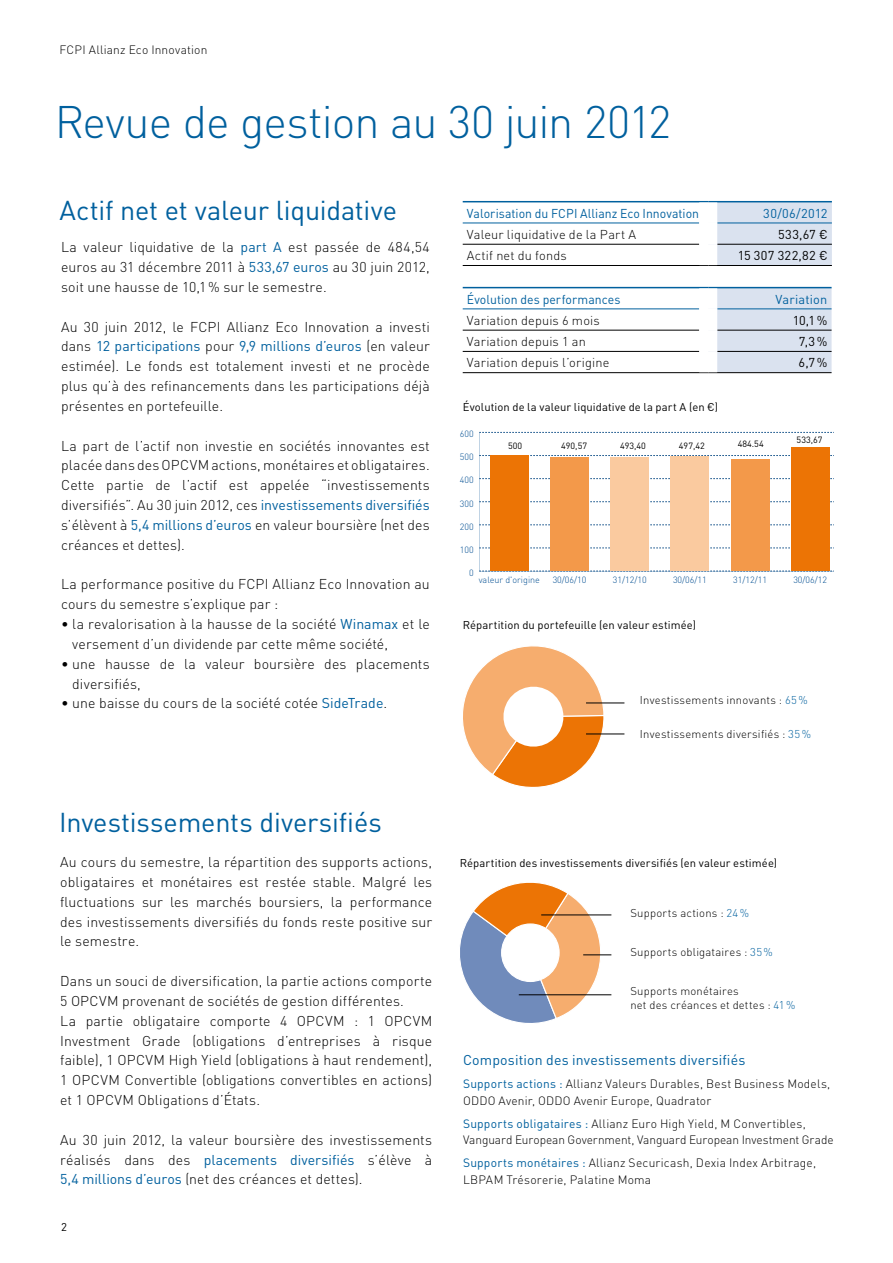
<style>
.page{position:relative;width:893px;height:1263px;background:#fff}
.page>*{position:absolute;margin:0;border:0;box-sizing:border-box;transform-origin:0 0}
.t1{font:300 45px "DIN";letter-spacing:-.025em;color:#00609e}
.t2{font:27px "DIN";letter-spacing:-.005em;color:#00609e}
.t3{font:300 14.1px/19.8px "DIN";letter-spacing:.01em;color:#000;text-align:justify}
.t4{font:14.1px "DIN";letter-spacing:.01em;color:#00609e}
.t5{font:300 12.75px "DIN";letter-spacing:.01em;color:#000}
.t6{font:12.75px "DIN";letter-spacing:.005em;color:#00609e;scale:.96 1}
.t7{font:12.75px "DIN";letter-spacing:.025em;color:#000}
.t8{font:12.75px "DIN";letter-spacing:.005em;color:#00609e}
.t9{font:300 12px/16.5px "DIN";letter-spacing:.015em;color:#000}
.t10{font:300 11.25px/13.5px "DIN";letter-spacing:.02em;color:#000}
.t11{font:11.25px "DIN";letter-spacing:.01em;color:#000}
.t12{font:300 9px "DIN";color:#004e92}
.t13{font:9px "DIN";color:#000}
.s1{font-weight:400;color:#00609e}
.s2{font-family:"DIN Regular Alternate"}
.s3{color:#00609e}
</style>
<div class="page">
<div style="left:717px;top:202px;width:115px;height:63px;background:#dae2ef"></div>
<hr style="left:463px;top:244px;width:236px;height:1px;background:#000">
<hr style="left:717px;top:244px;width:115px;height:1px;background:#000">
<hr style="left:463px;top:265px;width:245px;height:1px;background:#000">
<hr style="left:708px;top:265px;width:124px;height:1px;background:#000">
<hr style="left:463px;top:223px;width:236px;height:1px;background:#00609e">
<hr style="left:717px;top:223px;width:115px;height:1px;background:#00609e">
<hr style="left:463px;top:201px;width:245px;height:1px;background:#00609e">
<hr style="left:708px;top:201px;width:124px;height:1px;background:#00609e">
<div style="left:717px;top:288px;width:115px;height:84px;background:#dae2ef"></div>
<hr style="left:463px;top:330px;width:236px;height:1px;background:#000">
<hr style="left:717px;top:330px;width:115px;height:1px;background:#000">
<hr style="left:463px;top:351px;width:236px;height:1px;background:#000">
<hr style="left:717px;top:351px;width:115px;height:1px;background:#000">
<hr style="left:463px;top:372px;width:245px;height:1px;background:#000">
<hr style="left:708px;top:372px;width:124px;height:1px;background:#000">
<hr style="left:463px;top:308px;width:236px;height:1px;background:#00609e">
<hr style="left:717px;top:308px;width:115px;height:1px;background:#00609e">
<hr style="left:463px;top:287px;width:245px;height:1px;background:#00609e">
<hr style="left:708px;top:287px;width:124px;height:1px;background:#00609e">
<svg style="left:463px;top:646px;width:141px;height:142px"></svg>
<hr style="left:586px;top:703px;width:38px;height:1px;background:#000">
<hr style="left:586px;top:734px;width:38px;height:1px;background:#000">
<svg style="left:479px;top:571px;width:354px;height:1px"></svg>
<svg style="left:479px;top:547px;width:353px;height:1px"></svg>
<svg style="left:479px;top:524px;width:353px;height:1px"></svg>
<svg style="left:479px;top:501px;width:353px;height:1px"></svg>
<svg style="left:479px;top:478px;width:353px;height:1px"></svg>
<svg style="left:479px;top:455px;width:353px;height:1px"></svg>
<svg style="left:479px;top:432px;width:353px;height:1px"></svg>
<div style="left:490px;top:455px;width:39px;height:116px;background:#ec7405"></div>
<div style="left:550px;top:458px;width:39px;height:113px;background:#f3994a"></div>
<div style="left:610px;top:457px;width:39px;height:114px;background:#faca9f"></div>
<div style="left:671px;top:456px;width:38px;height:115px;background:#faca9f"></div>
<div style="left:731px;top:459px;width:38px;height:112px;background:#f3994a"></div>
<div style="left:791px;top:448px;width:38px;height:123px;background:#ec7405"></div>
<svg style="left:460px;top:882px;width:151px;height:141px"></svg>
<hr style="left:519px;top:994px;width:92px;height:1px;background:#000">
<hr style="left:541px;top:914px;width:70px;height:1px;background:#000">
<p class="t9" style="left:60px;top:42px;width:149px">FCPI Allianz Eco Innovation</p>
<h1 class="t1" style="left:55px;top:94px;width:618px">Revue de gestion au 30 juin 2012</h1>
<h2 class="t2" style="left:60px;top:193px;width:339px">Actif net et valeur liquidative</h2>
<p class="t3" style="left:61px;top:237px;width:370px">La valeur liquidative de la <span class="s1">part A</span> est passée de 484,54 euros au 31 décembre 2011 à <span class="s1">533,67 euros</span> au 30 juin 2012, soit une hausse de 10,1% sur le semestre.</p>
<p class="t3" style="left:61px;top:317px;width:370px">Au 30 juin 2012, le FCPI Allianz Eco Innovation a investi dans <span class="s1">12 participations</span> pour <span class="s1">9,9 millions d’euros</span> (en valeur estimée). Le fonds est totalement investi et ne procède plus qu’à des refinancements dans les participations déjà présentes en portefeuille.</p>
<p class="t3" style="left:61px;top:435px;width:370px">La part de l’actif non investie en sociétés innovantes est placée dans des OPCVM actions, monétaires et obligataires.<br>Cette partie de l’actif est appelée “investissements diversifiés”. Au 30 juin 2012, ces <span class="s1">investissements diversifiés </span>s’élèvent à <span class="s1">5,4 millions d’euros</span> en valeur boursière (net des créances et dettes).</p>
<p class="t3" style="left:61px;top:574px;width:370px">La performance positive du FCPI Allianz Eco Innovation au cours du semestre s’explique par :</p>
<p class="t3" style="left:72px;top:614px;width:359px;text-indent:-11px">• la revalorisation à la hausse de la société <span class="s1">Winamax</span> et le versement d’un dividende par cette même société,</p>
<p class="t3" style="left:72px;top:654px;width:359px;text-indent:-11px">• une hausse de la valeur boursière des placements diversifiés,</p>
<p class="t3" style="left:61px;top:693px;width:328px">• une baisse du cours de la société cotée <span class="s1">SideTrade</span>.</p>
<p class="t6" style="left:467px;top:205px;width:243px">Valorisation du FCPI Allianz Eco Innovation</p>
<p class="t8" style="left:763px;top:205px;width:66px">30/06/2012</p>
<p class="t5" style="left:467px;top:226px;width:171px">Valeur liquidative de la Part A</p>
<p class="t7" style="left:778px;top:226px;width:51px">533,67 <span class="s2">€</span></p>
<p class="t5" style="left:467px;top:248px;width:101px">Actif net du fonds</p>
<p class="t7" style="left:738px;top:247px;width:91px">15 307 322,82 <span class="s2">€</span></p>
<p class="t6" style="left:467px;top:291px;width:161px">Évolution des performances</p>
<p class="t8" style="left:776px;top:291px;width:53px">Variation</p>
<p class="t5" style="left:467px;top:312px;width:134px">Variation depuis 6 mois</p>
<p class="t7" style="left:793px;top:312px;width:36px">10,1%</p>
<p class="t5" style="left:467px;top:333px;width:120px">Variation depuis 1 an</p>
<p class="t7" style="left:799px;top:333px;width:30px">7,3%</p>
<p class="t5" style="left:467px;top:355px;width:144px">Variation depuis l’origine</p>
<p class="t7" style="left:798px;top:355px;width:30px">6,7%</p>
<p class="t11" style="left:463px;top:400px;width:257px">Évolution de la valeur liquidative de la part A (en <span class="s2">€</span>)</p>
<p class="t12" style="left:460px;top:428px;width:15px">600</p>
<p class="t12" style="left:460px;top:452px;width:15px">500</p>
<p class="t12" style="left:460px;top:475px;width:15px">400</p>
<p class="t12" style="left:460px;top:498px;width:15px">300</p>
<p class="t12" style="left:460px;top:521px;width:15px">200</p>
<p class="t12" style="left:460px;top:544px;width:15px">100</p>
<p class="t13" style="left:508px;top:440px;width:16px">500</p>
<p class="t13" style="left:620px;top:440px;width:27px">493,40</p>
<p class="t13" style="left:679px;top:440px;width:27px">497,42</p>
<p class="t13" style="left:738px;top:438px;width:27px">484.54</p>
<p class="t13" style="left:797px;top:434px;width:27px">533,67</p>
<p class="t13" style="left:561px;top:440px;width:27px">490,57</p>
<p class="t12" style="left:469px;top:567px;width:6px">0</p>
<p class="t12" style="left:479px;top:574px;width:63px">valeur d'origine</p>
<p class="t12" style="left:553px;top:574px;width:35px">30/06/10</p>
<p class="t12" style="left:613px;top:574px;width:35px">31/12/10</p>
<p class="t12" style="left:673px;top:574px;width:35px">30/06/11</p>
<p class="t12" style="left:733px;top:574px;width:35px">31/12/11</p>
<p class="t12" style="left:793px;top:574px;width:35px">30/06/12</p>
<p class="t11" style="left:463px;top:618px;width:235px">Répartition du portefeuille (en valeur estimée)</p>
<p class="t10" style="left:640px;top:693px;width:169px">Investissements innovants : <span class="s3">65%</span></p>
<p class="t10" style="left:640px;top:727px;width:173px">Investissements diversifiés : <span class="s3">35%</span></p>
<h2 class="t2" style="left:59px;top:805px;width:324px">Investissements diversifiés</h2>
<p class="t3" style="left:60px;top:852px;width:374px">Au cours du semestre, la répartition des supports actions, obligataires et monétaires est restée stable. Malgré les fluctuations sur les marchés boursiers, la performance des investissements diversifiés du fonds reste positive sur le semestre.</p>
<p class="t3" style="left:60px;top:971px;width:374px;text-align:left">Dans un souci de diversification, la partie actions comporte 5 OPCVM provenant de sociétés de gestion différentes.<br>La partie obligataire comporte 4 OPCVM : 1 OPCVM Investment Grade (obligations d’entreprises à risque faible), 1 OPCVM High Yield (obligations à haut rendement), 1 OPCVM Convertible (obligations convertibles en actions) et 1 OPCVM Obligations d’États.</p>
<p class="t3" style="left:60px;top:1129px;width:374px">Au 30 juin 2012, la valeur boursière des investissements réalisés dans des <span class="s1">placements diversifiés</span> s’élève à <span class="s1">5,4 millions d’euros</span> (net des créances et dettes).</p>
<p class="t11" style="left:61px;top:1220px;width:7px">2</p>
<p class="t11" style="left:460px;top:856px;width:319px">Répartition des investissements diversifiés (en valeur estimée)</p>
<p class="t10" style="left:630px;top:906px;width:120px">Supports actions : <span class="s3">24%</span></p>
<p class="t10" style="left:630px;top:945px;width:144px">Supports obligataires : <span class="s3">35%</span></p>
<p class="t10" style="left:630px;top:984px;width:167px">Supports monétaires<br>net des créances et dettes : <span class="s3">41%</span></p>
<p class="t4" style="left:463px;top:1051px;width:284px">Composition des investissements diversifiés</p>
<p class="t9" style="left:463px;top:1076px;width:369px"><span class="s1">Supports actions :</span> Allianz Valeurs Durables, Best Business Models,<br>ODDO Avenir, ODDO Avenir Europe, Quadrator</p>
<p class="t9" style="left:463px;top:1115px;width:372px"><span class="s1">Supports obligataires :</span> Allianz Euro High Yield, M Convertibles,<br>Vanguard European Government, Vanguard European Investment Grade</p>
<p class="t9" style="left:463px;top:1154px;width:355px"><span class="s1">Supports monétaires :</span> Allianz Securicash, Dexia Index Arbitrage,<br>LBPAM Trésorerie, Palatine Moma</p>
</div>
